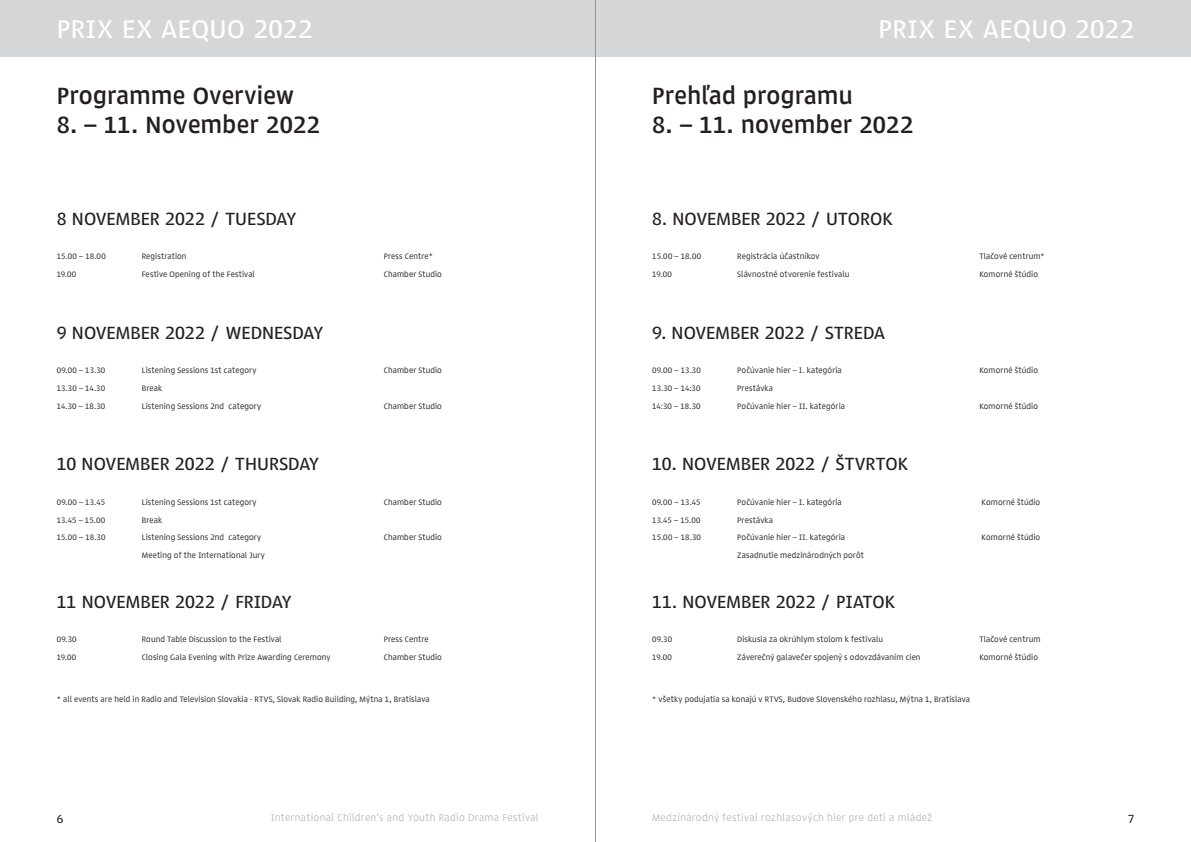
<style>
.page{position:relative;width:1191px;height:842px;background:#fff}
.page>*{position:absolute;margin:0;border:0;box-sizing:border-box;transform-origin:0 0}
.t1{font:500 26px "Lipa Agate High";letter-spacing:.02em;color:#fff}
.t2{font:700 24px "Lipa Agate High";letter-spacing:.015em;color:#231f20}
.t3{font:500 18px "Lipa Agate High";letter-spacing:.005em;color:#231f20}
.t4{font:500 12px "Lipa Agate High";color:#231f20}
.t5{font:300 10px "Lipa Agate High";letter-spacing:.035em;color:#b0b1b5}
.t6{font:8px "Lipa Agate High";letter-spacing:.015em;color:#231f20}
</style>
<div class="page">
<div style="left:595px;top:0;width:596px;height:57px;background:#d5d6d8"></div>
<div style="left:0;top:0;width:595px;height:57px;background:#d5d6d8"></div>
<hr style="left:595px;top:0;width:1px;height:842px;background:#939598">
<h1 class="t1" style="left:57px;top:13px;width:257px">PRIX EX AEQUO 2022</h1>
<h1 class="t1" style="left:878px;top:13px;width:257px">PRIX EX AEQUO 2022</h1>
<h2 class="t2" style="left:57px;top:80px;width:239px">Programme Overview</h2>
<h2 class="t2" style="left:57px;top:109px;width:265px">8. – 11. November 2022</h2>
<h3 class="t3" style="left:57px;top:207px;width:241px">8 NOVEMBER 2022 / TUESDAY</h3>
<p class="t6" style="left:57px;top:251px;width:51px">15.00 – 18.00</p>
<p class="t6" style="left:142px;top:251px;width:46px">Registration</p>
<p class="t6" style="left:384px;top:251px;width:51px">Press Centre*</p>
<p class="t6" style="left:57px;top:269px;width:21px">19.00</p>
<p class="t6" style="left:142px;top:269px;width:115px">Festive Opening of the Festival</p>
<p class="t6" style="left:384px;top:269px;width:60px">Chamber Studio</p>
<h3 class="t3" style="left:57px;top:321px;width:268px">9 NOVEMBER 2022 / WEDNESDAY</h3>
<p class="t6" style="left:57px;top:365px;width:50px">09.00 – 13.30</p>
<p class="t6" style="left:142px;top:365px;width:116px">Listening Sessions 1st category</p>
<p class="t6" style="left:384px;top:365px;width:60px">Chamber Studio</p>
<p class="t6" style="left:57px;top:383px;width:50px">13.30 – 14.30</p>
<p class="t6" style="left:142px;top:383px;width:22px">Break</p>
<p class="t6" style="left:57px;top:401px;width:50px">14.30 – 18.30</p>
<p class="t6" style="left:142px;top:401px;width:121px">Listening Sessions 2nd category</p>
<p class="t6" style="left:384px;top:401px;width:60px">Chamber Studio</p>
<h3 class="t3" style="left:57px;top:453px;width:264px">10 NOVEMBER 2022 / THURSDAY</h3>
<p class="t6" style="left:57px;top:497px;width:50px">09.00 – 13.45</p>
<p class="t6" style="left:142px;top:497px;width:116px">Listening Sessions 1st category</p>
<p class="t6" style="left:384px;top:497px;width:60px">Chamber Studio</p>
<p class="t6" style="left:57px;top:515px;width:50px">13.45 – 15.00</p>
<p class="t6" style="left:142px;top:515px;width:22px">Break</p>
<p class="t6" style="left:57px;top:532px;width:50px">15.00 – 18.30</p>
<p class="t6" style="left:142px;top:532px;width:121px">Listening Sessions 2nd category</p>
<p class="t6" style="left:384px;top:532px;width:60px">Chamber Studio</p>
<p class="t6" style="left:142px;top:550px;width:125px">Meeting of the International Jury</p>
<h3 class="t3" style="left:57px;top:590px;width:236px">11 NOVEMBER 2022 / FRIDAY</h3>
<p class="t6" style="left:57px;top:634px;width:21px">09.30</p>
<p class="t6" style="left:142px;top:634px;width:141px">Round Table Discussion to the Festival</p>
<p class="t6" style="left:384px;top:634px;width:46px">Press Centre</p>
<p class="t6" style="left:57px;top:652px;width:21px">19.00</p>
<p class="t6" style="left:142px;top:652px;width:190px">Closing Gala Evening with Prize Awarding Ceremony</p>
<p class="t6" style="left:384px;top:652px;width:60px">Chamber Studio</p>
<p class="t6" style="left:57px;top:694px;width:374px">* all events are held in Radio and Television Slovakia - RTVS, Slovak Radio Building, Mýtna 1, Bratislava</p>
<h2 class="t2" style="left:652px;top:80px;width:202px">Prehľad programu</h2>
<h2 class="t2" style="left:652px;top:109px;width:262px">8. – 11. november 2022</h2>
<h3 class="t3" style="left:652px;top:207px;width:242px">8. NOVEMBER 2022 / UTOROK</h3>
<p class="t6" style="left:652px;top:251px;width:51px">15.00 – 18.00</p>
<p class="t6" style="left:737px;top:251px;width:84px">Registrácia účastníkov</p>
<p class="t6" style="left:979px;top:251px;width:67px">Tlačové centrum*</p>
<p class="t6" style="left:652px;top:269px;width:21px">19.00</p>
<p class="t6" style="left:737px;top:269px;width:113px">Slávnostné otvorenie festivalu</p>
<p class="t6" style="left:979px;top:269px;width:60px">Komorné štúdio</p>
<h3 class="t3" style="left:652px;top:321px;width:234px">9. NOVEMBER 2022 / STREDA</h3>
<p class="t6" style="left:652px;top:365px;width:50px">09.00 – 13.30</p>
<p class="t6" style="left:737px;top:365px;width:106px">Počúvanie hier – I. kategória</p>
<p class="t6" style="left:979px;top:365px;width:60px">Komorné štúdio</p>
<p class="t6" style="left:652px;top:383px;width:50px">13.30 – 14:30</p>
<p class="t6" style="left:737px;top:383px;width:37px">Prestávka</p>
<p class="t6" style="left:652px;top:401px;width:50px">14:30 – 18.30</p>
<p class="t6" style="left:737px;top:401px;width:109px">Počúvanie hier – II. kategória</p>
<p class="t6" style="left:979px;top:401px;width:60px">Komorné štúdio</p>
<h3 class="t3" style="left:652px;top:453px;width:257px">10. NOVEMBER 2022 / ŠTVRTOK</h3>
<p class="t6" style="left:652px;top:497px;width:50px">09.00 – 13.45</p>
<p class="t6" style="left:737px;top:497px;width:106px">Počúvanie hier – I. kategória</p>
<p class="t6" style="left:981px;top:497px;width:60px">Komorné štúdio</p>
<p class="t6" style="left:652px;top:515px;width:50px">13.45 – 15.00</p>
<p class="t6" style="left:737px;top:515px;width:37px">Prestávka</p>
<p class="t6" style="left:652px;top:532px;width:50px">15.00 – 18.30</p>
<p class="t6" style="left:737px;top:532px;width:109px">Počúvanie hier – II. kategória</p>
<p class="t6" style="left:981px;top:532px;width:60px">Komorné štúdio</p>
<p class="t6" style="left:737px;top:550px;width:128px">Zasadnutie medzinárodných porôt</p>
<h3 class="t3" style="left:652px;top:590px;width:244px">11. NOVEMBER 2022 / PIATOK</h3>
<p class="t6" style="left:652px;top:634px;width:21px">09.30</p>
<p class="t6" style="left:737px;top:634px;width:147px">Diskusia za okrúhlym stolom k festivalu</p>
<p class="t6" style="left:979px;top:634px;width:63px">Tlačové centrum</p>
<p class="t6" style="left:652px;top:652px;width:21px">19.00</p>
<p class="t6" style="left:737px;top:652px;width:185px">Záverečný galavečer spojený s odovzdávaním cien</p>
<p class="t6" style="left:979px;top:652px;width:60px">Komorné štúdio</p>
<p class="t6" style="left:652px;top:694px;width:319px">* všetky podujatia sa konajú v RTVS, Budove Slovenského rozhlasu, Mýtna 1, Bratislava</p>
<h3 class="t4" style="left:57px;top:811px;width:8px">6</h3>
<p class="t5" style="left:271px;top:812px;width:269px">International Children’s and Youth Radio Drama Festival</p>
<p class="t5" style="left:652px;top:812px;width:281px">Medzinárodný festival rozhlasových hier pre deti a mládež</p>
<h3 class="t4" style="left:1127px;top:811px;width:8px">7</h3>
</div>
